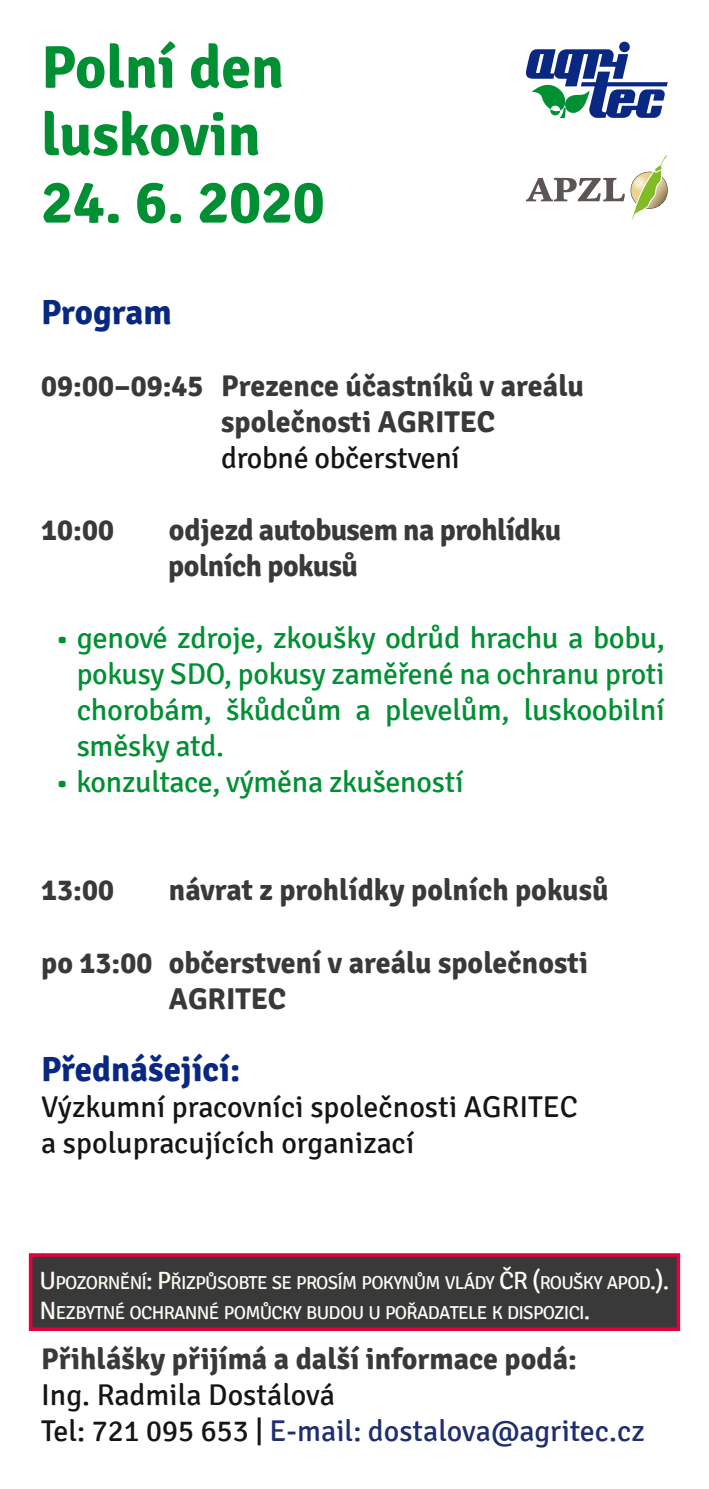
<style>
.page{position:relative;width:709px;height:1489px;background:#fff}
.page>*{position:absolute;margin:0;border:0;box-sizing:border-box;transform-origin:0 0}
.t1{font:700 60px/67.5px "Signika";color:#009033}
.t2{font:700 35px "Signika";color:#092882}
.t3{font:700 30px/36px "Signika";color:#393939}
.t4{font:30px/36px "Signika";letter-spacing:-.01em;color:#009033;text-align:justify}
.t5{font:30px/36px "Signika";color:#161513}
.t6{font:18.75px/30px "Signika";letter-spacing:-.04em;color:#fcfbf4}
.s1{font-size:25px}
.s2{color:#1e2e6e}
</style>
<div class="page">
<div style="left:31px;top:1254px;width:647px;height:74px;background:#393939"></div>
<div style="left:29px;top:1253px;width:651px;height:77px;border:4px solid #e3003d"></div>
<svg style="left:526px;top:41px;width:141px;height:77px"></svg>
<svg style="left:526px;top:155px;width:141px;height:65px"></svg>
<h1 class="t1" style="left:41px;top:34px;width:244px">Polní den luskovin</h1>
<h1 class="t1" style="left:41px;top:169px;width:285px">24. 6. 2020</h1>
<p class="t2" style="left:41px;top:291px;width:132px">Program</p>
<p class="t3" style="left:221px;top:368px;width:364px;text-indent:-180px">09:00–09:45 Prezence účastníků v areálu společnosti AGRITEC</p>
<p class="t5" style="left:221px;top:440px;width:240px">drobné občerstvení</p>
<p class="t3" style="left:41px;top:512px;width:74px">10:00</p>
<p class="t3" style="left:168px;top:512px;width:394px">odjezd autobusem na prohlídku polních pokusů</p>
<p class="t4" style="left:77px;top:620px;width:589px;text-indent:-21px">• genové zdroje, zkoušky odrůd hrachu a bobu, pokusy SDO, pokusy zaměřené na ochranu proti cho robám, škůdcům a plevelům, luskoobi lní směsky atd.</p>
<p class="t4" style="left:55px;top:764px;width:409px">• konzultace, výměna zkušeností</p>
<p class="t3" style="left:41px;top:872px;width:74px">13:00</p>
<p class="t3" style="left:169px;top:872px;width:441px">návrat z prohlídky polních pokusů</p>
<p class="t3" style="left:169px;top:944px;width:421px;text-indent:-128px">po 13:00 občerstvení v areálu společnosti<br>AGRITEC</p>
<p class="t2" style="left:41px;top:1047px;width:201px">Přednášející:</p>
<p class="t5" style="left:41px;top:1088px;width:538px">Výzkumní pracovníci společnosti AGRITEC a spolupracujících organizací</p>
<p class="t6" style="left:39px;top:1267px;width:631px"><span class="s1">U</span>POZORNĚNÍ<span class="s1">: P</span>ŘIZPŮSOBTE SE PROSÍM POKYNŮM VLÁDY <span class="s1">ČR (</span>ROUŠKY APOD<span class="s1">.).<br>N</span>EZBYTNÉ OCHRANNÉ POMŮCKY BUDOU U POŘADATELE K DISPOZICI<span class="s1">.</span></p>
<p class="t3" style="left:41px;top:1340px;width:537px">Přihlášky přijímá a další informace podá:</p>
<p class="t5" style="left:41px;top:1376px;width:605px">Ing. Radmila Dostálová<br>Tel: 721 095 653 | <span class="s2">E-mail: dostalova@agritec.cz</span></p>
</div>
